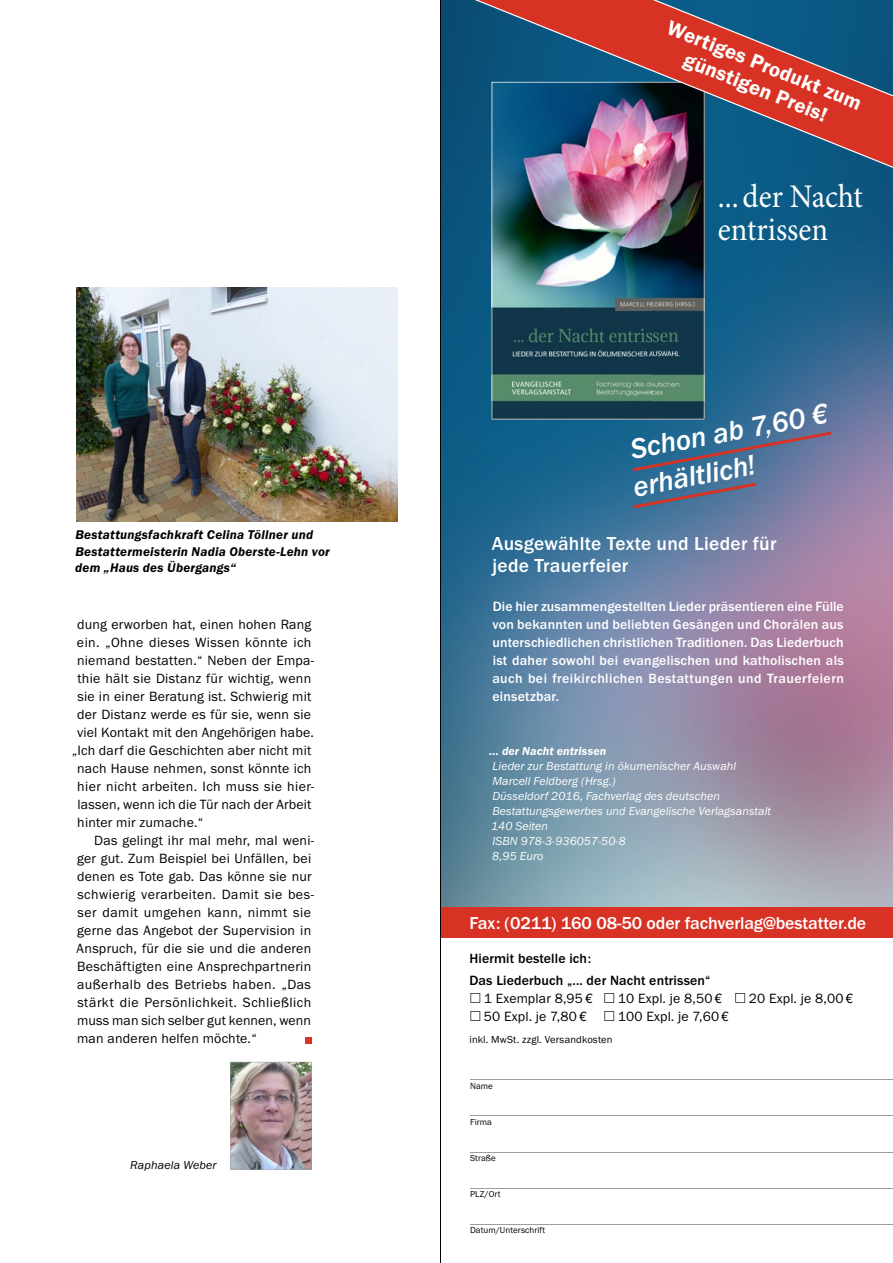
<style>
.page{position:relative;width:893px;height:1263px;background:#fff}
.page>*{position:absolute;margin:0;border:0;box-sizing:border-box;transform-origin:0 0}
.t1{font:33px/33px "Minion Pro";color:#fff;scale:.93 1}
.t2{font:29.1px/37.2px "Franklin Gothic URW Med Ita";color:#fff}
.t3{font:21px/24px "Franklin Gothic URW Dem";color:#fff;text-align:center}
.t4{font:500 19.5px/22.5px "Franklin Gothic URW";letter-spacing:.015em;color:#fff}
.t5{font:500 17.85px "Franklin Gothic URW";letter-spacing:-.005em;color:#fff}
.t6{font:13.8px "Franklin Gothic URW Boo";letter-spacing:.02em;color:#000}
.t7{font:500 13.8px/18px "Franklin Gothic URW";letter-spacing:.03em;color:#fff;text-align:justify}
.t8{font:500 13.8px/22.4px "Franklin Gothic URW";letter-spacing:.01em;color:#000}
.t9{font:13.2px/16.5px "Franklin Gothic URW Dem Ita";letter-spacing:.02em;color:#000}
.t10{font:12px/15px "Franklin Gothic URW Boo Ita";letter-spacing:.005em;color:#fff}
.t11{font:12px "Franklin Gothic URW Dem Ita";letter-spacing:.005em;color:#fff}
.t12{font:12px "Franklin Gothic URW Boo Ita";letter-spacing:.015em;color:#000}
.t13{font:10.5px "Franklin Gothic URW Boo";letter-spacing:.015em;color:#000}
.t14{font:9px "Franklin Gothic URW Boo";letter-spacing:.01em;color:#000}
</style>
<div class="page">
<img style="left:692px;top:168px;width:201px;height:739px">
<div style="left:441px;top:0;width:34px;height:107px;background:#0a4c73"></div>
<img style="left:441px;top:107px;width:99px;height:800px">
<img style="left:540px;top:419px;width:152px;height:488px">
<img style="left:492px;top:168px;width:212px;height:251px">
<svg style="left:633px;top:432px;width:198px;height:39px;background:#4a6a8f"></svg>
<svg style="left:633px;top:483px;width:123px;height:25px;background:#556b8c"></svg>
<div style="left:440px;top:907px;width:453px;height:30px;background:#d73224"></div>
<hr style="left:471px;top:1079px;width:422px;height:1px;background:#9d9d9c">
<hr style="left:471px;top:1115px;width:422px;height:1px;background:#9d9d9c">
<hr style="left:471px;top:1151px;width:422px;height:1px;background:#9d9d9c">
<hr style="left:471px;top:1188px;width:422px;height:1px;background:#9d9d9c">
<hr style="left:471px;top:1224px;width:422px;height:1px;background:#9d9d9c">
<hr style="left:440px;top:0;width:1px;height:1263px;background:#000">
<svg style="left:475px;top:0;width:418px;height:168px;background:#634d64"></svg>
<svg style="left:470px;top:993px;width:10px;height:10px"></svg>
<svg style="left:604px;top:993px;width:10px;height:10px"></svg>
<svg style="left:735px;top:993px;width:10px;height:10px"></svg>
<svg style="left:470px;top:1011px;width:10px;height:10px"></svg>
<svg style="left:604px;top:1011px;width:10px;height:10px"></svg>
<img style="left:77px;top:287px;width:320px;height:234px">
<div style="left:305px;top:1036px;width:7px;height:7px;background:#d73224"></div>
<img style="left:230px;top:1062px;width:82px;height:107px">
<p class="t9" style="left:75px;top:526px;width:256px">Bestattungsfachkraft Celina Töllner und<br>Bestattermeisterin Nadia Oberste-Lehn vor dem „Haus des Übergangs“</p>
<p class="t6" style="left:77px;top:616px;width:236px">dung erworben hat, einen hohen Rang</p>
<p class="t6" style="left:77px;top:634px;width:236px">ein. „Ohne dieses Wissen könnte ich</p>
<p class="t6" style="left:77px;top:652px;width:239px">niemand bestatten.“ Neben der Empa-</p>
<p class="t6" style="left:77px;top:670px;width:235px">thie hält sie Distanz für wichtig, wenn</p>
<p class="t6" style="left:77px;top:688px;width:236px">sie in einer Beratung ist. Schwierig mit</p>
<p class="t6" style="left:77px;top:706px;width:236px">der Distanz werde es für sie, wenn sie</p>
<p class="t6" style="left:77px;top:724px;width:238px">viel Kontakt mit den Angehörigen habe.</p>
<p class="t6" style="left:72px;top:742px;width:241px">„Ich darf die Geschichten aber nicht mit</p>
<p class="t6" style="left:77px;top:760px;width:236px">nach Hause nehmen, sonst könnte ich</p>
<p class="t6" style="left:77px;top:778px;width:239px">hier nicht arbeiten. Ich muss sie hier-</p>
<p class="t6" style="left:77px;top:796px;width:236px">lassen, wenn ich die Tür nach der Arbeit</p>
<p class="t6" style="left:77px;top:814px;width:128px">hinter mir zumache.“</p>
<p class="t6" style="left:94px;top:832px;width:222px">Das gelingt ihr mal mehr, mal weni-</p>
<p class="t6" style="left:77px;top:850px;width:236px">ger gut. Zum Beispiel bei Unfällen, bei</p>
<p class="t6" style="left:77px;top:868px;width:236px">denen es Tote gab. Das könne sie nur</p>
<p class="t6" style="left:77px;top:886px;width:238px">schwierig verarbeiten. Damit sie bes-</p>
<p class="t6" style="left:77px;top:904px;width:235px">ser damit umgehen kann, nimmt sie</p>
<p class="t6" style="left:77px;top:922px;width:236px">gerne das Angebot der Supervision in</p>
<p class="t6" style="left:77px;top:940px;width:236px">Anspruch, für die sie und die anderen</p>
<p class="t6" style="left:77px;top:958px;width:236px">Beschäftigten eine Ansprechpartnerin</p>
<p class="t6" style="left:77px;top:976px;width:235px">außerhalb des Betriebs haben. „Das</p>
<p class="t6" style="left:77px;top:994px;width:235px">stärkt die Persönlichkeit. Schließlich</p>
<p class="t6" style="left:77px;top:1012px;width:235px">muss man sich selber gut kennen, wenn</p>
<p class="t6" style="left:77px;top:1030px;width:181px">man anderen helfen möchte.“</p>
<p class="t12" style="left:130px;top:1158px;width:88px">Raphaela Weber</p>
<h3 class="t3" style="left:673px;top:15px;width:209px;rotate:22deg">Wertiges Produkt zum günstigen Preis!</h3>
<h1 class="t1" style="left:718px;top:181px;width:157px">... der Nacht entrissen</h1>
<h2 class="t2" style="left:623px;top:433px;width:208px;rotate:-11deg">Schon ab 7,60 € erhältlich!</h2>
<h3 class="t4" style="left:492px;top:532px;width:286px">Ausgewählte Texte und Lieder für jede Trauerfeier</h3>
<p class="t7" style="left:492px;top:597px;width:353px">Die hier zusammengestellten Lieder präsentieren eine Fülle von bekannten und beliebten Gesängen und Chorälen aus unterschiedlichen christlichen Traditionen. Das Liederbuch ist daher sowohl bei evangelischen und katholischen als auch bei freikirchlichen Bestattungen und Trauerfeiern einsetzbar.</p>
<p class="t11" style="left:489px;top:743px;width:119px">... der Nacht entrissen</p>
<p class="t10" style="left:491px;top:758px;width:282px">Lieder zur Bestattung in ökumenischer Auswahl<br>Marcell Feldberg (Hrsg.)<br>Düsseldorf 2016, Fachverlag des deutschen<br>Bestattungsgewerbes und Evangelische Verlagsanstalt<br>140 Seiten<br>ISBN 978-3-936057-50-8<br>8,95 Euro</p>
<p class="t5" style="left:469px;top:912px;width:398px">Fax: (0211) 160 08-50 oder fachverlag@bestatter.de</p>
<p class="t8" style="left:469px;top:947px;width:242px">Hiermit bestelle ich:<br>Das Liederbuch „... der Nacht entrissen“</p>
<p class="t6" style="left:484px;top:990px;width:111px">1 Exemplar 8,95 €</p>
<p class="t6" style="left:618px;top:990px;width:106px">10 Expl. je 8,50 €</p>
<p class="t6" style="left:749px;top:990px;width:106px">20 Expl. je 8,00 €</p>
<p class="t6" style="left:484px;top:1008px;width:105px">50 Expl. je 7,80 €</p>
<p class="t6" style="left:618px;top:1008px;width:113px">100 Expl. je 7,60 €</p>
<p class="t13" style="left:469px;top:1033px;width:145px">inkl. MwSt. zzgl. Versandkosten</p>
<p class="t14" style="left:470px;top:1080px;width:24px">Name</p>
<p class="t14" style="left:470px;top:1116px;width:23px">Firma</p>
<p class="t14" style="left:470px;top:1152px;width:27px">Straße</p>
<p class="t14" style="left:470px;top:1188px;width:32px">PLZ/Ort</p>
<p class="t14" style="left:470px;top:1224px;width:77px">Datum/Unterschrift</p>
</div>
